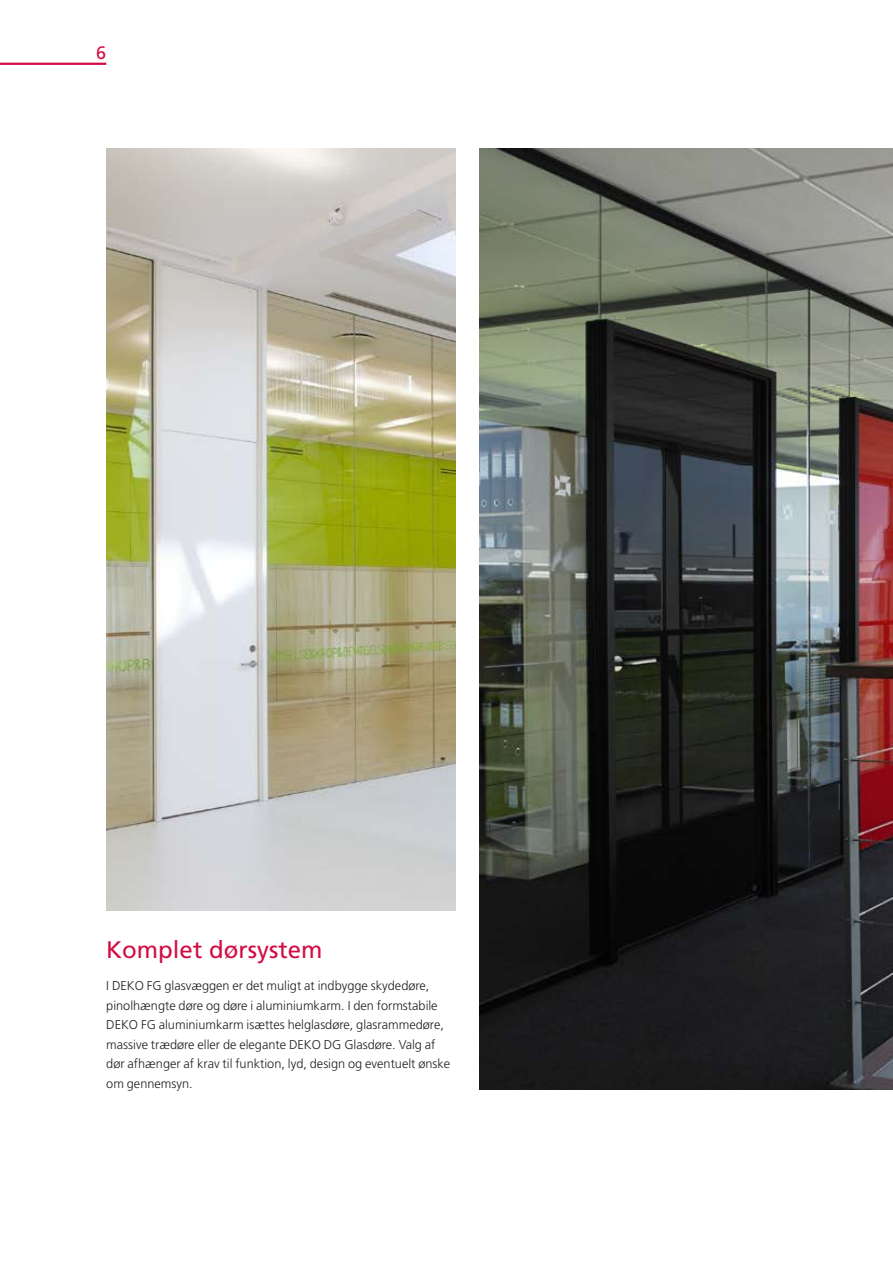
<style>
.page{position:relative;width:893px;height:1263px;background:#fff}
.page>*{position:absolute;margin:0;border:0;box-sizing:border-box;transform-origin:0 0}
.t1{font:24px "Frutiger";color:#d20d44}
.t2{font:18px "Frutiger";color:#d20d44}
.t3{font:300 12.75px/19.5px "Frutiger";color:#231f20}
</style>
<div class="page">
<hr style="left:0;top:63px;width:106px;height:2px;background:#d20d44">
<img style="left:106px;top:149px;width:349px;height:761px">
<img style="left:480px;top:149px;width:413px;height:941px">
<h2 class="t2" style="left:96px;top:42px;width:12px">6</h2>
<h1 class="t1" style="left:106px;top:935px;width:218px">Komplet dørsystem</h1>
<p class="t3" style="left:106px;top:976px;width:345px">I DEKO FG glasvæggen er det muligt at indbygge skydedøre, pinolhængte døre og døre i aluminiumkarm. I den formstabile DEKO FG aluminiumkarm isættes helglasdøre, glasrammedøre, massive trædøre eller de elegante DEKO DG Glasdøre. Valg af dør afhænger af krav til funktion, lyd, design og eventuelt ønske om gennemsyn.</p>
</div>
